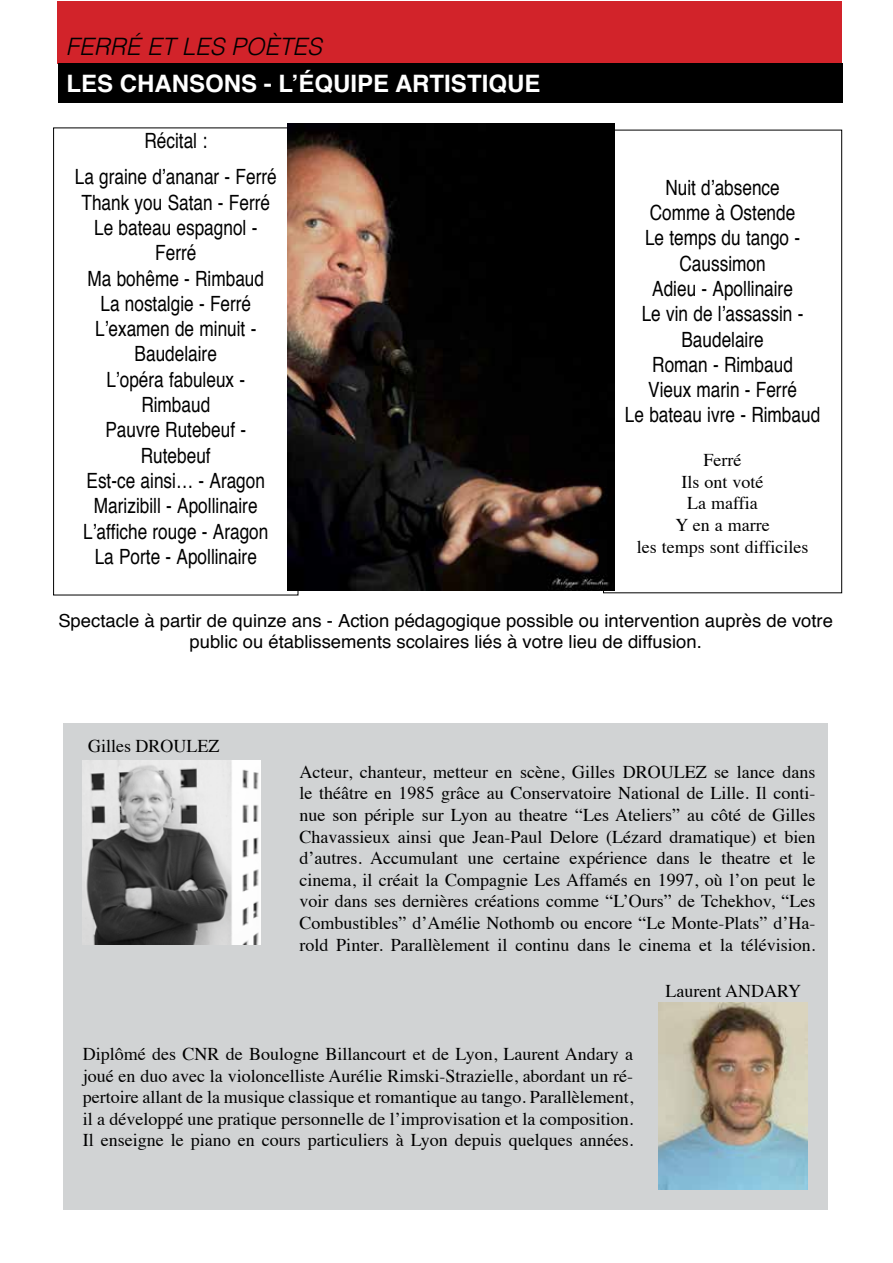
<style>
.page{position:relative;width:893px;height:1263px;background:#fff}
.page>*{position:absolute;margin:0;border:0;box-sizing:border-box;transform-origin:0 0}
.t1{font:700 24px "Helvetica";color:#fff}
.t2{font:italic 300 24px "Helvetica";color:#000}
.t3{font:condensed 21px/25.3px "Helvetica";color:#000;text-align:center}
.t4{font:18px/21.6px "Times";color:#000;text-align:justify}
.t5{font:condensed 18px/21.6px "Helvetica";color:#000;text-align:center;scale:1.25 1}
</style>
<div class="page">
<div style="left:63px;top:723px;width:765px;height:486px;background:#d1d3d4"></div>
<img style="left:83px;top:760px;width:177px;height:185px">
<img style="left:659px;top:1003px;width:148px;height:187px">
<div style="left:57px;top:1px;width:785px;height:63px;background:#d2232a"></div>
<div style="left:58px;top:64px;width:785px;height:39px;background:#000"></div>
<img style="left:288px;top:124px;width:326px;height:466px">
<h1 class="t2" style="left:66px;top:26px;width:258px">FERRÉ ET LES POÈTES</h1>
<h1 class="t1" style="left:66px;top:64px;width:475px">LES CHANSONS - L’ÉQUIPE ARTISTIQUE</h1>
<p class="t3" style="left:75px;top:122px;width:203px;line-height:36.2px">Récital :<br>La graine d’ananar - Ferré</p>
<p class="t3" style="left:81px;top:189px;width:190px">Thank you Satan - Ferré<br>Le bateau espagnol -<br>Ferré<br>Ma bohême - Rimbaud<br>La nostalgie - Ferré<br>L’examen de minuit -<br>Baudelaire<br>L’opéra fabuleux -<br>Rimbaud<br>Pauvre Rutebeuf -<br>Rutebeuf<br>Est-ce ainsi… - Aragon<br>Marizibill - Apollinaire<br>L’affiche rouge - Aragon<br>La Porte - Apollinaire</p>
<p class="t3" style="left:625px;top:174px;width:197px">Nuit d’absence<br>Comme à Ostende<br>Le temps du tango -<br>Caussimon<br>Adieu - Apollinaire<br>Le vin de l’assassin -<br>Baudelaire<br>Roman - Rimbaud<br>Vieux marin - Ferré<br>Le bateau ivre - Rimbaud</p>
<p class="t4" style="left:637px;top:447px;width:173px;text-align:center">Ferré<br>Ils ont voté<br>La maffia<br>Y en a marre<br>les temps sont difficiles</p>
<p class="t5" style="left:58px;top:609px;width:621px">Spectacle à partir de quinze ans - Action pédagogique possible ou intervention auprès de votre public ou établissements scolaires liés à votre lieu de diffusion.</p>
<p class="t4" style="left:88px;top:733px;width:133px">Gilles DROULEZ</p>
<p class="t4" style="left:299px;top:759px;width:517px">Acteur, chanteur, metteur en scène, Gilles DROULEZ se lance dans le théâtre en 1985 grâce au Conservatoire National de Lille. Il conti&shy;nue son périple sur Lyon au theatre “Les Ateliers” au côté de Gilles Chavassieux ainsi que Jean-Paul Delore (Lézard dramatique) et bien d’autres. Accumulant une certaine expérience dans le theatre et le cinema, il créait la Compagnie Les Affamés en 1997, où l’on peut le voir dans ses dernières créations comme “L’Ours” de Tchekhov, “Les Combustibles” d’Amélie Nothomb ou encore “Le Monte-Plats” d’Ha&shy;rold Pinter. Parallèlement il continu dans le cinema et la télévision.</p>
<p class="t4" style="left:666px;top:978px;width:137px">Laurent ANDARY</p>
<p class="t4" style="left:83px;top:1041px;width:552px">Diplômé des CNR de Boulogne Billancourt et de Lyon, Laurent Andary a joué en duo avec la violoncelliste Aurélie Rimski-Strazielle, abordant un ré&shy;pertoire allant de la musique classique et romantique au tango. Parallèlement, il a développé une pratique personnelle de l’improvisation et la composition.<br>Il enseigne le piano en cours particuliers à Lyon depuis quelques années.</p>
</div>
